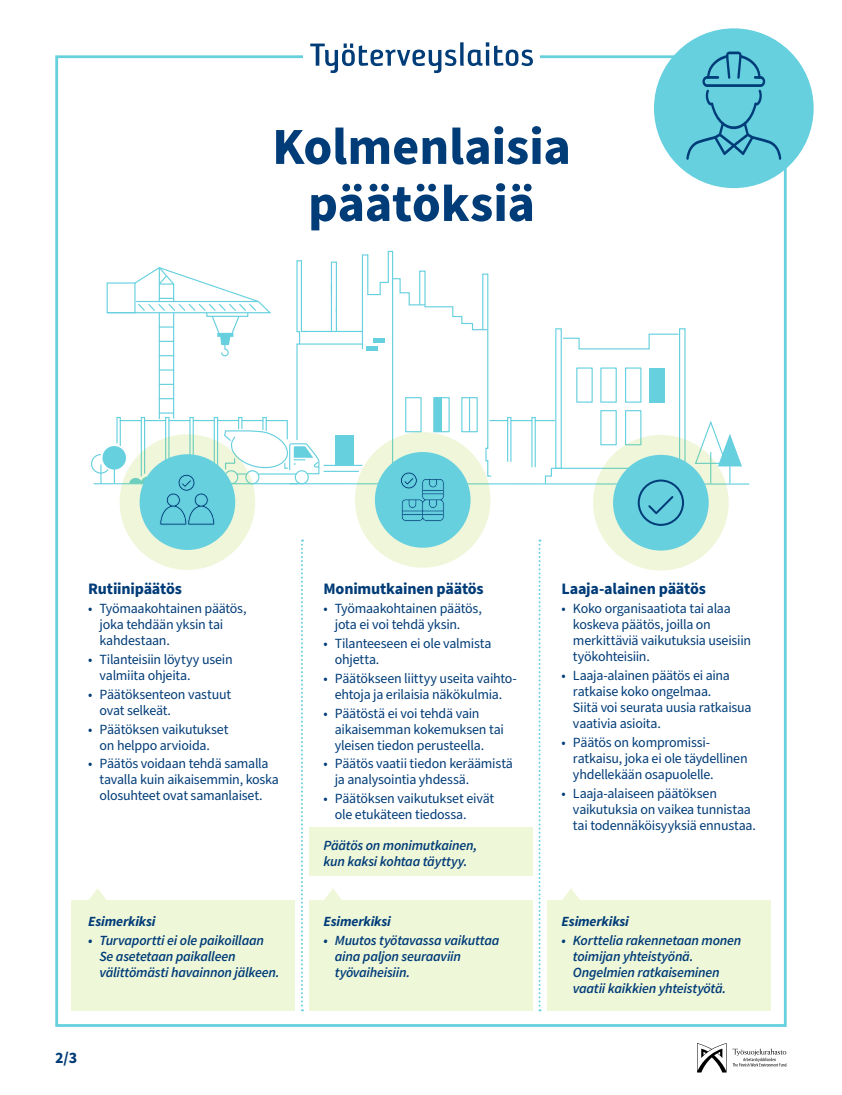
<style>
.page{position:relative;width:842px;height:1095px;background:#fff}
.page>*{position:absolute;margin:0;border:0;box-sizing:border-box;transform-origin:0 0}
.H2_otsikko{font:700 52px "Source Sans Pro";letter-spacing:-.005em;color:#003c78}
.Bullet_otsikko{font:700 16px "Source Sans Pro";letter-spacing:-.015em;color:#003c78}
.Bullet_leipis{font:14px/16px "Source Sans Pro";letter-spacing:-.02em;color:#003c78}
.Bullet_korostus{font:italic 600 14px/16px "Source Sans Pro";letter-spacing:-.015em;color:#003c78}
.Bullet_korostus-2{font:italic 700 14px "Source Sans Pro";letter-spacing:-.01em;color:#003c78}
</style>
<div class="page">
<div style="left:654px;top:28px;width:160px;height:160px;background:#66d0df;border-radius:50%"></div>
<svg style="left:697px;top:1043px;width:29px;height:29px"></svg>
<svg style="left:733px;top:1048px;width:53px;height:18px"></svg>
<svg style="left:310px;top:42px;width:223px;height:31px"></svg>
<svg style="left:686px;top:51px;width:95px;height:109px"></svg>
<div style="left:309px;top:827px;width:224px;height:48px;background:#eff7d9"></div>
<svg style="left:301px;top:539px;width:2px;height:472px"></svg>
<svg style="left:538px;top:539px;width:2px;height:472px"></svg>
<div style="left:547px;top:900px;width:224px;height:111px;background:#eff7d9"></div>
<svg style="left:562px;top:888px;width:18px;height:12px"></svg>
<div style="left:309px;top:900px;width:224px;height:111px;background:#eff7d9"></div>
<svg style="left:324px;top:888px;width:18px;height:12px"></svg>
<div style="left:71px;top:900px;width:224px;height:111px;background:#eff7d9"></div>
<svg style="left:89px;top:888px;width:17px;height:12px"></svg>
<div style="left:120px;top:434px;width:135px;height:136px;background:#eff6d9;border-radius:50%"></div>
<div style="left:140px;top:454px;width:95px;height:96px;background:#66d0df;border-radius:50%"></div>
<div style="left:355px;top:432px;width:135px;height:135px;background:#eff6d9;border-radius:50%"></div>
<div style="left:375px;top:452px;width:95px;height:95px;background:#66d0df;border-radius:50%"></div>
<div style="left:593px;top:435px;width:136px;height:135px;background:#eff6d9;border-radius:50%"></div>
<div style="left:613px;top:455px;width:96px;height:95px;background:#66d0df;border-radius:50%"></div>
<svg style="left:91px;top:250px;width:659px;height:281px"></svg>
<h2 class="H2_otsikko" style="left:272px;top:111px;width:300px">Kolmenlaisia</h2>
<h2 class="H2_otsikko" style="left:308px;top:168px;width:228px">päätöksiä</h2>
<p class="Bullet_otsikko" style="left:88px;top:578px;width:95px">Rutiinipäätös</p>
<p class="Bullet_leipis" style="left:100px;top:600px;width:148px;text-indent:-11px">• Työmaakohtainen päätös, joka tehdään yksin tai kahdestaan.</p>
<p class="Bullet_leipis" style="left:100px;top:651px;width:135px;text-indent:-11px">• Tilanteisiin löytyy usein valmiita ohjeita.</p>
<p class="Bullet_leipis" style="left:100px;top:686px;width:133px;text-indent:-11px">• Päätöksenteon vastuut ovat selkeät.</p>
<p class="Bullet_leipis" style="left:88px;top:721px;width:142px;text-align:center">• Päätöksen vaikutukset on helppo arvioida.</p>
<p class="Bullet_leipis" style="left:100px;top:756px;width:181px;text-indent:-11px">• Päätös voidaan tehdä samalla tavalla kuin aikaisemmin, koska olosuhteet ovat samanlaiset.</p>
<p class="Bullet_korostus-2" style="left:88px;top:912px;width:69px">Esimerkiksi</p>
<p class="Bullet_korostus" style="left:100px;top:932px;width:182px;text-indent:-11px">• Turvaportti ei ole paikoillaan<br>Se asetetaan paikalleen välittömästi havainnon jälkeen.</p>
<p class="Bullet_otsikko" style="left:55px;top:1046px;width:23px">2/3</p>
<p class="Bullet_otsikko" style="left:323px;top:578px;width:162px">Monimutkainen päätös</p>
<p class="Bullet_leipis" style="left:335px;top:600px;width:148px;text-indent:-11px">• Työmaakohtainen päätös, jota ei voi tehdä yksin.</p>
<p class="Bullet_leipis" style="left:335px;top:635px;width:158px;text-indent:-11px">• Tilanteeseen ei ole valmista ohjetta.</p>
<p class="Bullet_leipis" style="left:323px;top:670px;width:195px;text-align:center">• Päätökseen liittyy useita vaihto&shy;ehtoja ja erilaisia näkökulmia.</p>
<p class="Bullet_leipis" style="left:335px;top:705px;width:171px;text-indent:-11px">• Päätöstä ei voi tehdä vain aikaisemman kokemuksen tai yleisen tiedon perusteella.</p>
<p class="Bullet_leipis" style="left:335px;top:756px;width:180px;text-indent:-11px">• Päätös vaatii tiedon keräämistä ja analysointia yhdessä.</p>
<p class="Bullet_leipis" style="left:335px;top:791px;width:161px;text-indent:-11px">• Päätöksen vaikutukset eivät ole etukäteen tiedossa.</p>
<p class="Bullet_korostus" style="left:323px;top:837px;width:155px">Päätös on monimutkainen, kun kaksi kohtaa täyttyy.</p>
<p class="Bullet_korostus-2" style="left:323px;top:912px;width:69px">Esimerkiksi</p>
<p class="Bullet_korostus" style="left:335px;top:932px;width:166px;text-indent:-11px">• Muutos työtavassa vaikuttaa aina paljon seuraaviin työvaiheisiin.</p>
<p class="Bullet_otsikko" style="left:562px;top:578px;width:146px">Laaja-alainen päätös</p>
<p class="Bullet_leipis" style="left:573px;top:600px;width:180px;text-indent:-11px">• Koko organisaatiota tai alaa koskeva päätös, joilla on merkittäviä vaikutuksia useisiin työkohteisiin.</p>
<p class="Bullet_leipis" style="left:573px;top:667px;width:180px;text-indent:-11px">• Laaja-alainen päätös ei aina ratkaise koko ongelmaa.<br>Siitä voi seurata uusia ratkaisua vaativia asioita.</p>
<p class="Bullet_leipis" style="left:573px;top:734px;width:176px;text-indent:-11px">• Päätös on kompromissi&shy;ratkaisu, joka ei ole täydellinen yhdellekään osapuolelle.</p>
<p class="Bullet_leipis" style="left:573px;top:785px;width:185px;text-indent:-11px">• Laaja-alaiseen päätöksen vaikutuksia on vaikea tunnistaa tai todennäköisyyksiä ennustaa.</p>
<p class="Bullet_korostus-2" style="left:562px;top:912px;width:69px">Esimerkiksi</p>
<p class="Bullet_korostus" style="left:573px;top:932px;width:170px;text-indent:-11px">• Korttelia rakennetaan monen toimijan yhteistyönä.<br>Ongelmien ratkaiseminen vaatii kaikkien yhteistyötä.</p>
</div>
